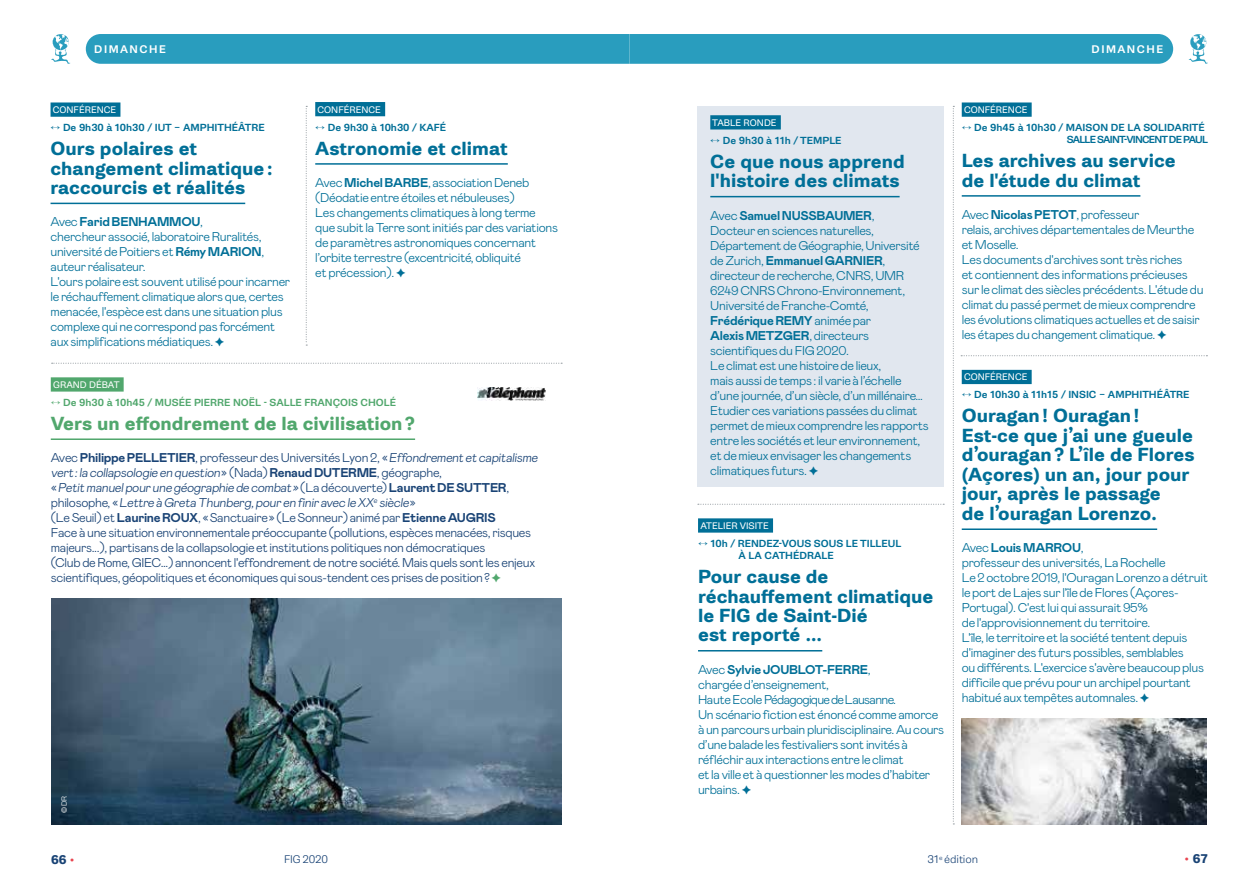
<style>
.page{position:relative;width:1259px;height:893px;background:#fff}
.page>*{position:absolute;margin:0;border:0;box-sizing:border-box;transform-origin:0 0}
.t1{font:700 18px/19.5px "Gira Sans";color:#006f97}
.t2{font:700 18px "Gira Sans";color:#51a76d}
.t3{font:300 12.75px/15px "Mabry Pro";letter-spacing:-.025em;color:#006f97}
.t4{font:300 12.75px/15px "Mabry Pro";letter-spacing:-.025em;color:#194375}
.t5{font:700 12px "Gira Sans";color:#194375}
.t6{font:300 10.5px "Gira Sans";letter-spacing:-.015em;color:#194375}
.t7{font:500 10.5px "Gira Sans";letter-spacing:.14em;color:#fff}
.t8{font:500 9.75px/12px "Gira Sans";color:#006f97}
.t9{font:500 9.75px "Gira Sans";color:#51a76d}
.t10{font:9px "Gira Sans";color:#fff}
.t11{font:300 7.5px "Mabry Pro";color:#fff}
.s1{font-weight:700}
.s2{color:#51a76d}
.s3{font-weight:400;color:#e94550}
</style>
<div class="page">
<svg style="left:51px;top:34px;width:19px;height:30px"></svg>
<div style="left:86px;top:34px;width:1087px;height:30px;background:#299dbe"></div>
<svg style="left:1188px;top:34px;width:20px;height:30px"></svg>
<img style="left:51px;top:598px;width:510px;height:227px">
<svg style="left:306px;top:106px;width:1px;height:240px"></svg>
<svg style="left:952px;top:106px;width:2px;height:718px"></svg>
<div style="left:51px;top:377px;width:73px;height:15px;background:#51a76d"></div>
<hr style="left:51px;top:438px;width:364px;height:2px;background:#51a76d">
<div style="left:698px;top:518px;width:75px;height:15px;background:#006f97"></div>
<hr style="left:698px;top:650px;width:124px;height:1px;background:#006f97">
<div style="left:961px;top:102px;width:70px;height:15px;background:#006f97"></div>
<hr style="left:961px;top:195px;width:179px;height:2px;background:#006f97">
<div style="left:961px;top:370px;width:70px;height:14px;background:#006f97"></div>
<hr style="left:961px;top:528px;width:196px;height:2px;background:#006f97">
<svg style="left:52px;top:363px;width:510px;height:1px"></svg>
<svg style="left:961px;top:355px;width:246px;height:1px"></svg>
<svg style="left:698px;top:504px;width:246px;height:1px"></svg>
<img style="left:961px;top:718px;width:246px;height:107px">
<div style="left:51px;top:102px;width:69px;height:15px;background:#006f97"></div>
<hr style="left:51px;top:203px;width:194px;height:1px;background:#006f97">
<div style="left:315px;top:102px;width:70px;height:14px;background:#006f97"></div>
<hr style="left:315px;top:163px;width:193px;height:2px;background:#006f97">
<div style="left:697px;top:106px;width:246px;height:381px;background:#e1e7ef"></div>
<div style="left:710px;top:115px;width:71px;height:14px;background:#006f97"></div>
<hr style="left:710px;top:196px;width:189px;height:1px;background:#006f97">
<img style="left:477px;top:388px;width:68px;height:13px">
<p class="t7" style="left:94px;top:42px;width:73px">DIMANCHE</p>
<p class="t7" style="left:1091px;top:42px;width:73px">DIMANCHE</p>
<p class="t10" style="left:53px;top:104px;width:65px">CONFÉRENCE</p>
<p class="t8" style="left:51px;top:122px;width:216px">↔ De 9h30 à 10h30 / IUT – AMPHITHÉÂTRE</p>
<h1 class="t1" style="left:51px;top:139px;width:224px">Ours polaires et changement climatique: raccourcis et réalités</h1>
<p class="t3" style="left:51px;top:214px;width:241px">Avec <span class="s1">Farid BENHAMMOU</span>,<br>chercheur associé, laboratoire Ruralités, université de Poitiers et <span class="s1">Rémy MARION</span>, auteur réalisateur.<br>L'ours polaire est souvent utilisé pour incarner le réchauffement climatique alors que, certes menacée, l'espèce est dans une situation plus complexe qui ne correspond pas forcément aux simplifications médiatiques. ✦</p>
<p class="t10" style="left:317px;top:104px;width:65px">CONFÉRENCE</p>
<p class="t8" style="left:315px;top:121px;width:132px">↔ De 9h30 à 10h30 / KAFÉ</p>
<h1 class="t1" style="left:315px;top:139px;width:194px">Astronomie et climat</h1>
<p class="t3" style="left:315px;top:174px;width:244px">Avec <span class="s1">Michel BARBE</span>, association Deneb (Déodatie entre étoiles et nébuleuses)<br>Les changements climatiques à long terme que subit la Terre sont initiés par des variations de paramètres astronomiques concernant l’orbite terrestre (excentricité, obliquité<br>et précession). ✦</p>
<p class="t10" style="left:53px;top:379px;width:68px">GRAND DÉBAT</p>
<p class="t9" style="left:51px;top:396px;width:347px">↔ De 9h30 à 10h45 / MUSÉE PIERRE NOËL - SALLE FRANÇOIS CHOLÉ</p>
<h1 class="t2" style="left:51px;top:412px;width:366px">Vers un effondrement de la civilisation?</h1>
<p class="t4" style="left:51px;top:450px;width:491px">Avec <span class="s1">Philippe PELLETIER</span>, professeur des Universités Lyon 2, «Effondrement et capitalisme vert:la collapsologie en question» (Nada) <span class="s1">Renaud DUTERME</span>, géographe,<br>« Petit manuelpour une géographie de combat» ( La d éco uve rte) <span class="s1">La u rent D E SUTT E R</span>,<br>p h i l o s o p h e, « Lettre à Greta Thunberg,pour en finir avec le XX<sup>e</sup> siècle»<br>(Le Seuil) et <span class="s1">Laurine ROUX</span>, «Sanctuaire» (Le Sonneur) animé par <span class="s1">Etienne AUGRIS<br></span>Face à une situation environnementale préoccupante (pollutions, espèces menacées, risques majeurs...), partisans de la collapsologie et institutions politiques non démocratiques<br>(Club de Rome, GIEC…) annoncent l'effondrement de notre société. Mais quels sont les enjeux scientifiques, géopolitiques et économiques qui sous-tendent ces prises de position? <span class="s2">✦</span></p>
<p class="t11" style="left:59px;top:813px;width:19px;rotate:-90deg">© DR</p>
<p class="t10" style="left:712px;top:117px;width:66px">TABLE RONDE</p>
<p class="t8" style="left:710px;top:134px;width:133px">↔ De 9h30 à 11h / TEMPLE</p>
<h1 class="t1" style="left:710px;top:152px;width:196px">Ce que nous apprend l'histoire des climats</h1>
<p class="t3" style="left:710px;top:207px;width:220px">Avec <span class="s1">Samuel NUSSBAUMER</span>,<br>Docteur en sciences naturelles, Département de Géographie, Université de Zurich, <span class="s1">Emmanuel GARNIER</span>, directeur de recherche, CNRS, UMR 6249 CNRS Chrono-Environnement, Université de Franche-Comté, <span class="s1">Frédérique REMY</span> animée par<br><span class="s1">Alexis METZGER</span>, directeurs scientifiques du FIG 2020.<br>Le climat est une histoire de lieux,<br>mais aussi de temps : il varie à l’échelle d’une journée, d’un siècle, d’un millénaire… Etudier ces variations passées du climat permet de mieux comprendre les rapports entre les sociétés et leur environnement, et de mieux envisager les changements climatiques futurs. ✦</p>
<p class="t10" style="left:700px;top:520px;width:70px">ATELIER VISITE</p>
<p class="t8" style="left:738px;top:537px;width:164px;text-indent:-41px">↔ 10h / RENDEZ-VOUS SOUS LE TILLEUL<br>À LA CATHÉDRALE</p>
<h1 class="t1" style="left:698px;top:567px;width:237px">Pour cause de réchauffement climatique le FIG de Saint-Dié<br>est reporté …</h1>
<p class="t3" style="left:698px;top:661px;width:248px">Avec <span class="s1">Sylvie JOUBLOT-FERRE</span>,<br>chargée d’enseignement,<br>Haute Ecole Pédagogique de Lausanne.<br>Un scénario fiction est énoncé comme amorce à un parcours urbain pluridisciplinaire. Au cours d’une balade les festivaliers sont invités à réfléchir aux interactions entre le climat<br>et la ville et à questionner les modes d’habiter urbains. ✦</p>
<p class="t10" style="left:964px;top:104px;width:65px">CONFÉRENCE</p>
<p class="t8" style="left:1066px;top:122px;width:143px;text-indent:-105px">↔ De 9h45 à 10h30 / MAISON DE LA SOLIDARITÉ<br>SALLE SAINT-VINCENT DE PAUL</p>
<h1 class="t1" style="left:961px;top:151px;width:215px">Les archives au service de l'étude du climat</h1>
<p class="t3" style="left:961px;top:206px;width:243px">Avec <span class="s1">Nicolas PETOT</span>, professeur<br>relais, archives départementales de Meurthe et Moselle.<br>Les documents d'archives sont très riches<br>et contiennent des informations précieuses sur le climat des siècles précédents. L'étude du climat du passé permet de mieux comprendre les évolutions climatiques actuelles et de saisir les étapes du changement climatique. ✦</p>
<p class="t10" style="left:964px;top:371px;width:65px">CONFÉRENCE</p>
<p class="t8" style="left:961px;top:389px;width:229px">↔ De 10h30 à 11h15 / INSIC – AMPHITHÉÂTRE</p>
<h1 class="t1" style="left:961px;top:406px;width:234px">Ouragan! Ouragan!<br>Est-ce que j’ai une gueule d’ouragan? L’île de Flores (Açores) un an, jour pour jour, après le passage<br>de l’ouragan Lorenzo.</h1>
<p class="t3" style="left:961px;top:540px;width:248px">Avec <span class="s1">Louis MARROU</span>,<br>professeur des universités, La Rochelle<br>Le 2 octobre 2019, l'Ouragan Lorenzo a détruit le port de Lajes sur l'île de Flores (Açores-Portugal). C'est lui qui assurait 95%<br>de l'approvisionnement du territoire.<br>L'île, le territoire et la société tentent depuis d'imaginer des futurs possibles, semblables<br>ou différents. L'exercice s'avère beaucoup plus difficile que prévu pour un archipel pourtant habitué aux tempêtes automnales. ✦</p>
<p class="t5" style="left:51px;top:851px;width:25px">66 <span class="s3">•</span></p>
<p class="t6" style="left:284px;top:853px;width:45px">FIG 2020</p>
<p class="t6" style="left:927px;top:853px;width:52px">31<sup>e</sup> édition</p>
<p class="t5" style="left:1184px;top:851px;width:25px"><span class="s3">•</span> 67</p>
</div>
